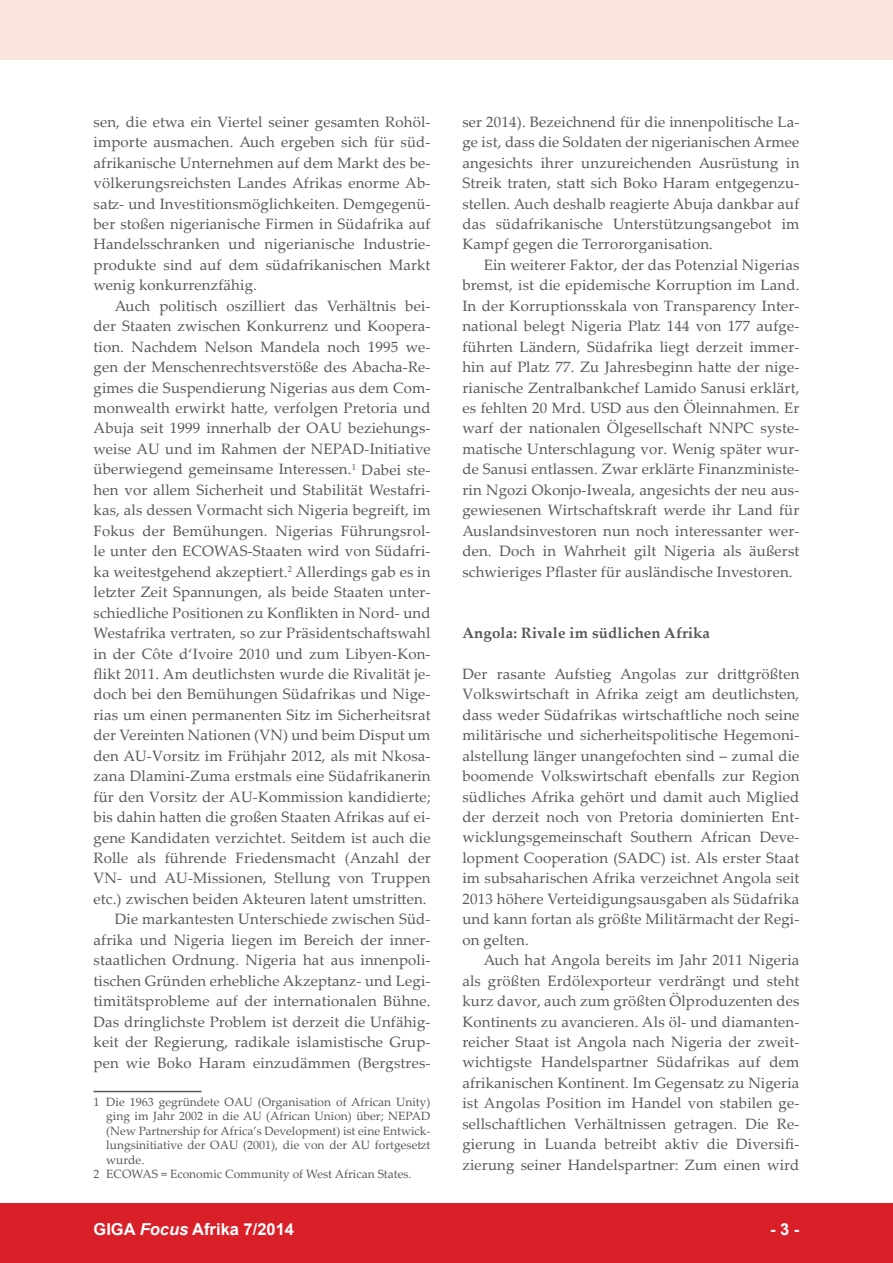
<style>
.page{position:relative;width:893px;height:1263px;background:#fff}
.page>*{position:absolute;margin:0;border:0;box-sizing:border-box;transform-origin:0 0}
.t1{font:700 16.5px "Arial";color:#fff}
.t2{font:15px/20.4px "Palatino Linotype";letter-spacing:.01em;color:#57585a;text-align:justify}
.t3{font:700 15px "Palatino Linotype";letter-spacing:.01em;color:#57585a}
.t4{font:12px "Palatino Linotype";color:#57585a}
.s1{font-style:italic}
</style>
<div class="page">
<div style="left:0;top:1203px;width:893px;height:60px;background:#d91f28"></div>
<div style="left:0;top:0;width:893px;height:60px;background:#fae5dc"></div>
<hr style="left:94px;top:1091px;width:108px;height:1px;background:#57585a">
<p class="t2" style="left:94px;top:111px;width:339px">sen, die etwa ein Viertel seiner gesamten Rohöl&shy;importe ausmachen. Auch ergeben sich für süd&shy;afrikanische Unternehmen auf dem Markt des be&shy;völkerungsreichsten Landes Afrikas enorme Ab&shy;satz- und Investitionsmöglichkeiten. Demgegenü&shy;ber stoßen nigerianische Firmen in Südafrika auf Handelsschranken und nigerianische Industrie&shy;produkte sind auf dem südafrikanischen Markt wenig konkurrenzfähig.</p>
<p class="t2" style="left:94px;top:295px;width:339px;text-align:right">Auch politisch oszilliert das Verhältnis bei&shy;der Staaten zwischen Konkurrenz und Koopera&shy;tion. Nachdem Nelson Mandela noch 1995 we&shy;gen der Menschenrechtsverstöße des Abacha-Re&shy;gimes die Suspendierung Nigerias aus dem Com&shy;monwealth erwirkt hatte, verfolgen Pretoria und Abuja seit 1999 innerhalb der OAU beziehungs&shy;weise AU und im Rahmen der NEPAD-Initiative überwiegend gemeinsame Interessen.<sup>1</sup> Dabei ste&shy;hen vor allem Sicherheit und Stabilität Westafri&shy;kas, als dessen Vormacht sich Nigeria begreift, im Fokus der Bemühungen. Nigerias Führungsrol&shy;le unter den ECOWAS-Staaten wird von Südafri&shy;ka weitestgehend akzeptiert.<sup>2</sup> Allerdings gab es in letzter Zeit Spannungen, als beide Staaten unter&shy;schiedliche Positionen zu Konflikten in Nord- und Westafrika vertraten, so zur Präsidentschaftswahl in der Côte d‘Ivoire 2010 und zum Libyen-Kon&shy;flikt 2011. Am deutlichsten wurde die Rivalität je&shy;doch bei den Bemühungen Südafrikas und Nige&shy;rias um einen permanenten Sitz im Sicherheitsrat der Vereinten Nationen (VN) und beim Disput um den AU-Vorsitz im Frühjahr 2012, als mit Nkosa&shy;zana Dlamini-Zuma erstmals eine Südafrikanerin für den Vorsitz der AU-Kommission kandidierte; bis dahin hatten die großen Staaten Afrikas auf ei&shy;gene Kandidaten verzichtet. Seitdem ist auch die Rolle als führende Friedensmacht (Anzahl der VN- und AU-Missionen, Stellung von Truppen etc.) zwischen beiden Akteuren latent umstritten.<br>Die markantesten Unterschiede zwischen Süd&shy;afrika und Nigeria liegen im Bereich der inner&shy;staatlichen Ordnung. Nigeria hat aus innenpoli&shy;tischen Gründen erhebliche Akzeptanz- und Legi&shy;timitätsprobleme auf der internationalen Bühne.<br>Das dringlichste Problem ist derzeit die Unfähig&shy;keit der Regierung, radikale islamistische Grup&shy;pen wie Boko Haram einzudämmen (Bergstres-</p>
<p class="t4" style="left:94px;top:1093px;width:338px">1 Die 1963 gegründete OAU (Organisation of African Unity)</p>
<p class="t4" style="left:106px;top:1108px;width:326px">ging im Jahr 2002 in die AU (African Union) über; NEPAD</p>
<p class="t4" style="left:106px;top:1122px;width:326px">(New Partnership for Africa’s Development) ist eine Entwick-</p>
<p class="t4" style="left:106px;top:1136px;width:326px">lungsinitiative der OAU (2001), die von der AU fortgesetzt</p>
<p class="t4" style="left:106px;top:1151px;width:40px">wurde.</p>
<p class="t4" style="left:94px;top:1165px;width:320px">2 ECOWAS = Economic Community of West African States.</p>
<p class="t2" style="left:462px;top:111px;width:338px">ser 2014). Bezeichnend für die innenpolitische La&shy;ge ist, dass die Soldaten der nigerianischen Armee angesichts ihrer unzureichenden Ausrüstung in Streik traten, statt sich Boko Haram entgegenzu&shy;stellen. Auch deshalb reagierte Abuja dankbar auf das südafrikanische Unterstützungsangebot im Kampf gegen die Terrororganisation.</p>
<p class="t2" style="left:462px;top:254px;width:339px;text-indent:21px">Ein weiterer Faktor, der das Potenzial Nigerias bremst, ist die epidemische Korruption im Land.<br>In der Korruptionsskala von Transparency Inter&shy;national belegt Nigeria Platz 144 von 177 aufge&shy;führten Ländern, Südafrika liegt derzeit immer&shy;hin auf Platz 77. Zu Jahresbeginn hatte der nige&shy;rianische Zentralbankchef Lamido Sanusi erklärt, es fehlten 20 Mrd. USD aus den Öleinnahmen. Er warf der nationalen Ölgesellschaft NNPC syste&shy;matische Unterschlagung vor. Wenig später wur&shy;de Sanusi entlassen. Zwar erklärte Finanzministe&shy;rin Ngozi Okonjo-Iweala, angesichts der neu aus&shy;gewiesenen Wirtschaftskraft werde ihr Land für Auslandsinvestoren nun noch interessanter wer&shy;den. Doch in Wahrheit gilt Nigeria als äußerst schwieriges Pflaster für ausländische Investoren.</p>
<p class="t3" style="left:462px;top:622px;width:249px">Angola: Rivale im südlichen Afrika</p>
<p class="t2" style="left:462px;top:663px;width:339px">Der rasante Aufstieg Angolas zur drittgrößten Volkswirtschaft in Afrika zeigt am deutlichsten, dass weder Südafrikas wirtschaftliche noch seine militärische und sicherheitspolitische Hegemoni&shy;alstellung länger unangefochten sind – zumal die boomende Volkswirtschaft ebenfalls zur Region südliches Afrika gehört und damit auch Miglied der derzeit noch von Pretoria dominierten Ent&shy;wicklungsgemeinschaft Southern African Deve&shy;lopment Cooperation (SADC) ist. Als erster Staat im subsaharischen Afrika verzeichnet Angola seit 2013 höhere Verteidigungsausgaben als Südafrika und kann fortan als größte Militärmacht der Regi&shy;on gelten.</p>
<p class="t2" style="left:462px;top:949px;width:338px;text-indent:21px">Auch hat Angola bereits im Jahr 2011 Nigeria als größten Erdölexporteur verdrängt und steht kurz davor, auch zum größten Ölproduzenten des Kontinents zu avancieren. Als öl- und diamanten&shy;reicher Staat ist Angola nach Nigeria der zweit&shy;wichtigste Handelspartner Südafrikas auf dem afrikanischen Kontinent. Im Gegensatz zu Nigeria ist Angolas Position im Handel von stabilen ge&shy;sellschaftlichen Verhältnissen getragen. Die Re&shy;gierung in Luanda betreibt aktiv die Diversifi&shy;zierung seiner Handelspartner: Zum einen wird</p>
<p class="t1" style="left:94px;top:1218px;width:202px">GIGA <span class="s1">Focus</span> Afrika 7/2014</p>
<p class="t1" style="left:770px;top:1218px;width:31px">- 3 -</p>
</div>
